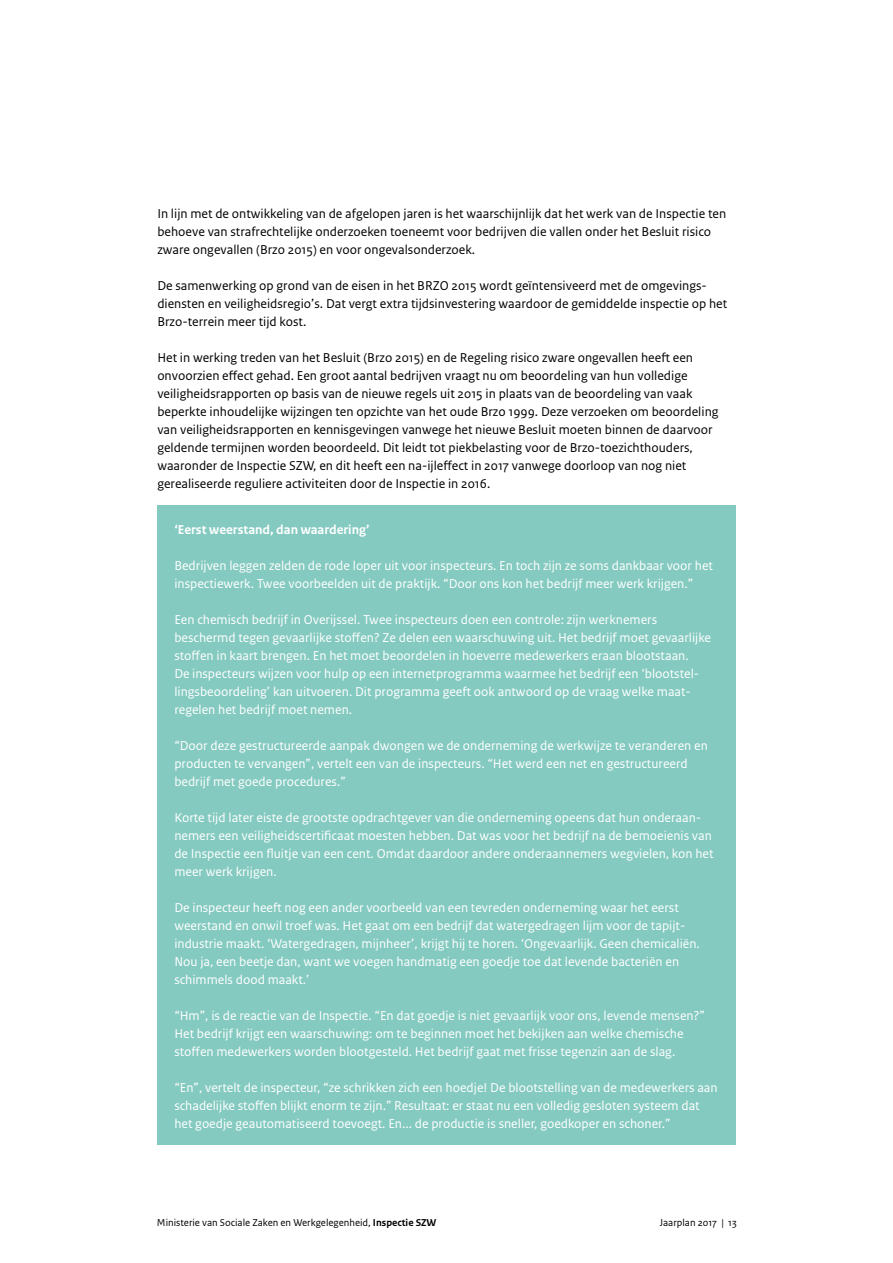
<style>
.page{position:relative;width:893px;height:1263px;background:#fff}
.page>*{position:absolute;margin:0;border:0;box-sizing:border-box;transform-origin:0 0}
.t1{font:13.5px/18px "Rijksoverheid Sans Text";color:#fff}
._10_RO_Broodtekst_Sa{font:13.5px/18px "Rijksoverheid Sans Text";color:#000}
.t2{font:700 13.5px "Rijksoverheid Sans Text";color:#fff}
.t3{font:10.5px "Rijksoverheid Sans Text";color:#000}
.s1{font-weight:700}
</style>
<div class="page">
<div style="left:157px;top:506px;width:579px;height:639px;background:#84cac0"></div>
<p class="_10_RO_Broodtekst_Sa" style="left:157px;top:205px;width:570px">In lijn met de ontwikkeling van de afgelopen jaren is het waarschijnlijk dat het werk van de Inspectie ten behoeve van strafrechtelijke onderzoeken toeneemt voor bedrijven die vallen onder het Besluit risico zware ongevallen (Brzo 2015) en voor ongevalsonderzoek.</p>
<p class="_10_RO_Broodtekst_Sa" style="left:157px;top:277px;width:571px">De samenwerking op grond van de eisen in het BRZO 2015 wordt geïntensiveerd met de omgevings&shy;diensten en veiligheidsregio’s. Dat vergt extra tijdsinvestering waardoor de gemiddelde inspectie op het<br>Brzo-terrein meer tijd kost.</p>
<p class="_10_RO_Broodtekst_Sa" style="left:157px;top:349px;width:563px">Het in werking treden van het Besluit (Brzo 2015) en de Regeling risico zware ongevallen heeft een onvoorzien effect gehad. Een groot aantal bedrijven vraagt nu om beoordeling van hun volledige veiligheidsrapporten op basis van de nieuwe regels uit 2015 in plaats van de beoordeling van vaak beperkte inhoudelijke wijzingen ten opzichte van het oude Brzo 1999. Deze verzoeken om beoordeling van veiligheidsrapporten en kennisgevingen vanwege het nieuwe Besluit moeten binnen de daarvoor geldende termijnen worden beoordeeld. Dit leidt tot piekbelasting voor de Brzo-toezichthouders, waaronder de Inspectie SZW, en dit heeft een na-ijleffect in 2017 vanwege doorloop van nog niet gerealiseerde reguliere activiteiten door de Inspectie in 2016.</p>
<p class="t2" style="left:174px;top:522px;width:197px">‘Eerst weerstand, dan waardering’</p>
<p class="t1" style="left:174px;top:557px;width:540px">Bedrijven leggen zelden de rode loper uit voor inspecteurs. En toch zijn ze soms dankbaar voor het inspectiewerk. Twee voorbeelden uit de praktijk. “Door ons kon het bedrijf meer werk krijgen.”</p>
<p class="t1" style="left:174px;top:611px;width:538px">Een chemisch bedrijf in Overijssel. Twee inspecteurs doen een controle: zijn werknemers beschermd tegen gevaarlijke stoffen? Ze delen een waarschuwing uit. Het bedrijf moet gevaarlijke stoffen in kaart brengen. En het moet beoordelen in hoeverre medewerkers eraan blootstaan.<br>De inspecteurs wijzen voor hulp op een internetprogramma waarmee het bedrijf een ‘blootstel&shy;lingsbeoordeling’ kan uitvoeren. Dit programma geeft ook antwoord op de vraag welke maat&shy;regelen het bedrijf moet nemen.</p>
<p class="t1" style="left:174px;top:737px;width:535px">“Door deze gestructureerde aanpak dwongen we de onderneming de werkwijze te veranderen en producten te vervangen”, vertelt een van de inspecteurs. “Het werd een net en gestructureerd bedrijf met goede procedures.”</p>
<p class="t1" style="left:174px;top:809px;width:541px">Korte tijd later eiste de grootste opdrachtgever van die onderneming opeens dat hun onderaan&shy;nemers een veiligheidscertificaat moesten hebben. Dat was voor het bedrijf na de bemoeienis van de Inspectie een fluitje van een cent. Omdat daardoor andere onderaannemers wegvielen, kon het meer werk krijgen.</p>
<p class="t1" style="left:174px;top:899px;width:527px">De inspecteur heeft nog een ander voorbeeld van een tevreden onderneming waar het eerst weerstand en onwil troef was. Het gaat om een bedrijf dat watergedragen lijm voor de tapijt&shy;industrie maakt. ‘Watergedragen, mijnheer’, krijgt hij te horen. ‘Ongevaarlijk. Geen chemicaliën.<br>Nou ja, een beetje dan, want we voegen handmatig een goedje toe dat levende bacteriën en schimmels dood maakt.’</p>
<p class="t1" style="left:174px;top:1007px;width:532px">“Hm”, is de reactie van de Inspectie. “En dat goedje is niet gevaarlijk voor ons, levende mensen?”<br>Het bedrijf krijgt een waarschuwing: om te beginnen moet het bekijken aan welke chemische stoffen medewerkers worden blootgesteld. Het bedrijf gaat met frisse tegenzin aan de slag.</p>
<p class="t1" style="left:174px;top:1079px;width:545px">“En”, vertelt de inspecteur, “ze schrikken zich een hoedje! De blootstelling van de medewerkers aan schadelijke stoffen blijkt enorm te zijn.” Resultaat: er staat nu een volledig gesloten systeem dat het goedje geautomatiseerd toevoegt. En... de productie is sneller, goedkoper en schoner.”</p>
<p class="t3" style="left:157px;top:1216px;width:281px">Ministerie van Sociale Zaken en Werkgelegenheid, <span class="s1">Inspectie SZW</span></p>
<p class="t3" style="left:660px;top:1216px;width:78px">Jaarplan 2017 | 13</p>
</div>
